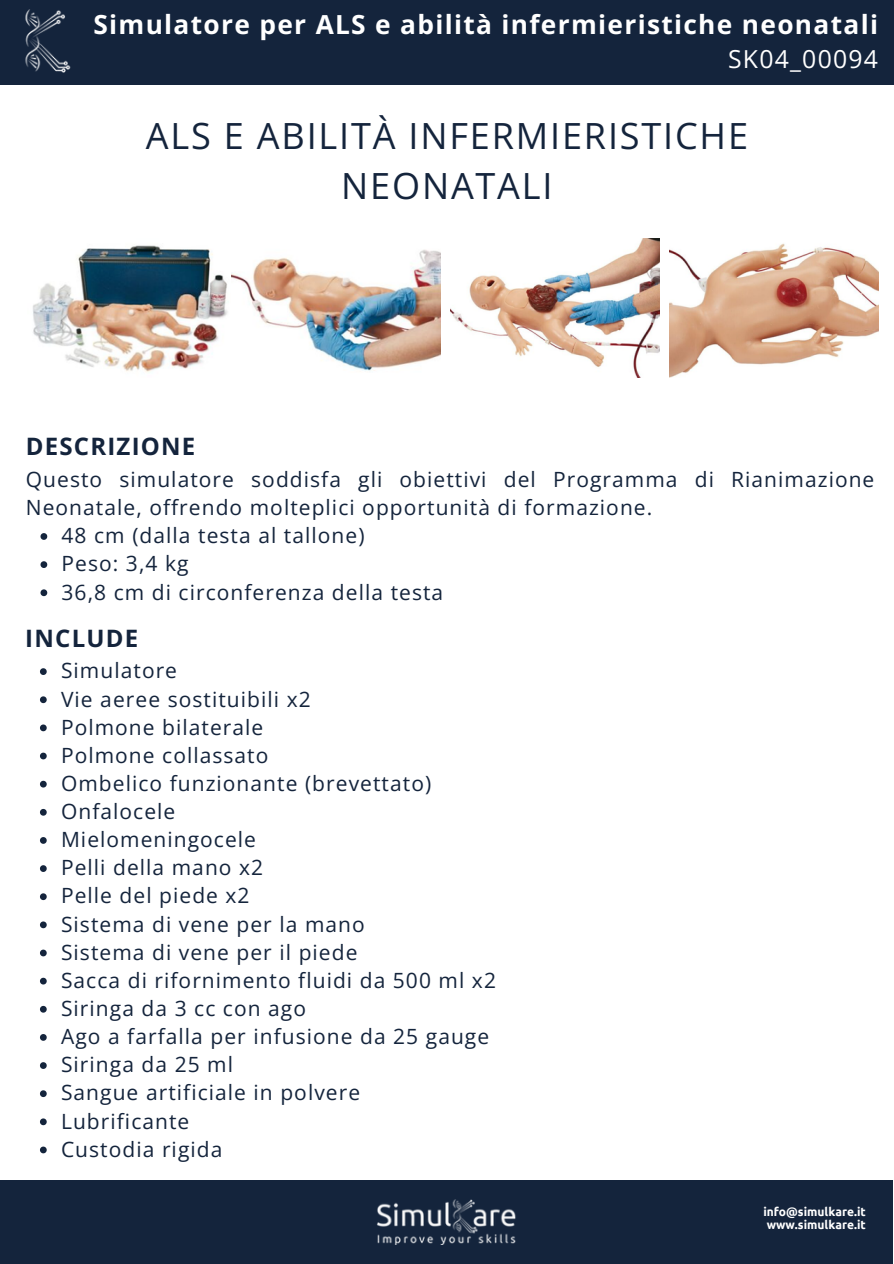
<style>
.page{position:relative;width:894px;height:1264px;background:#fff}
.page>*{position:absolute;margin:0;border:0;box-sizing:border-box;transform-origin:0 0}
.t1{font:36.15px/49.5px "Open Sans";letter-spacing:.05em;color:#14243c;text-align:center}
.t2{font:700 26.25px "Open Sans";letter-spacing:.05em;color:#fff}
.t3{font:24.75px "Open Sans";letter-spacing:.05em;color:#fff}
.t4{font:700 24px "Open Sans";letter-spacing:.05em;color:#14243c}
.t5{font:21px/28.2px "Open Sans";letter-spacing:.05em;color:#14243c}
.t6{font:700 12px/13.5px "Ubuntu";color:#fff}
</style>
<div class="page">
<div style="left:0;top:1179px;width:892px;height:84px;background:#14243c"></div>
<img style="left:377px;top:1199px;width:139px;height:45px">
<div style="left:0;top:0;width:892px;height:85px;background:#14243c"></div>
<img style="left:25px;top:10px;width:46px;height:63px">
<img style="left:33px;top:245px;width:407px;height:127px">
<img style="left:450px;top:238px;width:209px;height:140px">
<img style="left:669px;top:243px;width:209px;height:135px">
<svg style="left:40px;top:533px;width:7px;height:7px"></svg>
<svg style="left:40px;top:561px;width:7px;height:7px"></svg>
<svg style="left:40px;top:589px;width:7px;height:7px"></svg>
<svg style="left:40px;top:668px;width:7px;height:7px"></svg>
<svg style="left:40px;top:696px;width:7px;height:7px"></svg>
<svg style="left:40px;top:724px;width:7px;height:7px"></svg>
<svg style="left:40px;top:752px;width:7px;height:7px"></svg>
<svg style="left:40px;top:780px;width:7px;height:7px"></svg>
<svg style="left:40px;top:809px;width:7px;height:6px"></svg>
<svg style="left:40px;top:837px;width:7px;height:6px"></svg>
<svg style="left:40px;top:865px;width:7px;height:7px"></svg>
<svg style="left:40px;top:893px;width:7px;height:7px"></svg>
<svg style="left:40px;top:921px;width:7px;height:7px"></svg>
<svg style="left:40px;top:949px;width:7px;height:7px"></svg>
<svg style="left:40px;top:977px;width:7px;height:7px"></svg>
<svg style="left:40px;top:1005px;width:7px;height:7px"></svg>
<svg style="left:40px;top:1034px;width:7px;height:6px"></svg>
<svg style="left:40px;top:1062px;width:7px;height:6px"></svg>
<svg style="left:40px;top:1090px;width:7px;height:7px"></svg>
<svg style="left:40px;top:1118px;width:7px;height:7px"></svg>
<svg style="left:40px;top:1146px;width:7px;height:7px"></svg>
<p class="t2" style="left:93px;top:6px;width:785px">Simulatore per ALS e abilità infermieristiche neonatali</p>
<h2 class="t3" style="left:727px;top:41px;width:151px">SK04_00094</h2>
<p class="t1" style="left:146px;top:110px;width:603px">ALS E ABILITÀ INFERMIERISTICHE<br>NEONATALI</p>
<p class="t4" style="left:26px;top:430px;width:171px">DESCRIZIONE</p>
<h4 class="t5" style="left:26px;top:464px;width:849px">Questo simulatore soddisfa gli obiettivi del Programma di Rianimazione<br>Neonatale, offrendo molteplici opportunità di formazione.</h4>
<p class="t5" style="left:62px;top:521px;width:304px">48 cm (dalla testa al tallone)</p>
<h3 class="t5" style="left:62px;top:549px;width:128px">Peso: 3,4 kg</h3>
<h1 class="t5" style="left:62px;top:577px;width:383px">36,8 cm di circonferenza della testa</h1>
<p class="t4" style="left:25px;top:621px;width:114px">INCLUDE</p>
<h5 class="t5" style="left:61px;top:656px;width:117px">Simulatore</h5>
<p class="t5" style="left:61px;top:684px;width:251px">Vie aeree sostituibili x2</p>
<p class="t5" style="left:61px;top:712px;width:204px">Polmone bilaterale</p>
<p class="t5" style="left:61px;top:740px;width:209px">Polmone collassato</p>
<h2 class="t5" style="left:61px;top:768px;width:371px">Ombelico funzionante (brevettato)</h2>
<p class="t5" style="left:61px;top:796px;width:116px">Onfalocele</p>
<p class="t5" style="left:61px;top:825px;width:196px">Mielomeningocele</p>
<p class="t5" style="left:61px;top:853px;width:204px">Pelli della mano x2</p>
<p class="t5" style="left:61px;top:881px;width:190px">Pelle del piede x2</p>
<p class="t5" style="left:61px;top:909px;width:305px">Sistema di vene per la mano</p>
<p class="t5" style="left:61px;top:937px;width:298px">Sistema di vene per il piede</p>
<p class="t5" style="left:61px;top:965px;width:436px">Sacca di rifornimento fluidi da 500 ml x2</p>
<p class="t5" style="left:61px;top:993px;width:246px">Siringa da 3 cc con ago</p>
<p class="t5" style="left:61px;top:1021px;width:429px">Ago a farfalla per infusione da 25 gauge</p>
<p class="t5" style="left:61px;top:1050px;width:173px">Siringa da 25 ml</p>
<p class="t5" style="left:61px;top:1078px;width:300px">Sangue artificiale in polvere</p>
<p class="t5" style="left:61px;top:1106px;width:130px">Lubrificante</p>
<p class="t5" style="left:61px;top:1134px;width:163px">Custodia rigida</p>
<p class="t6" style="left:763px;top:1204px;width:104px">info@simulkare.it www.simulkare.it</p>
</div>
